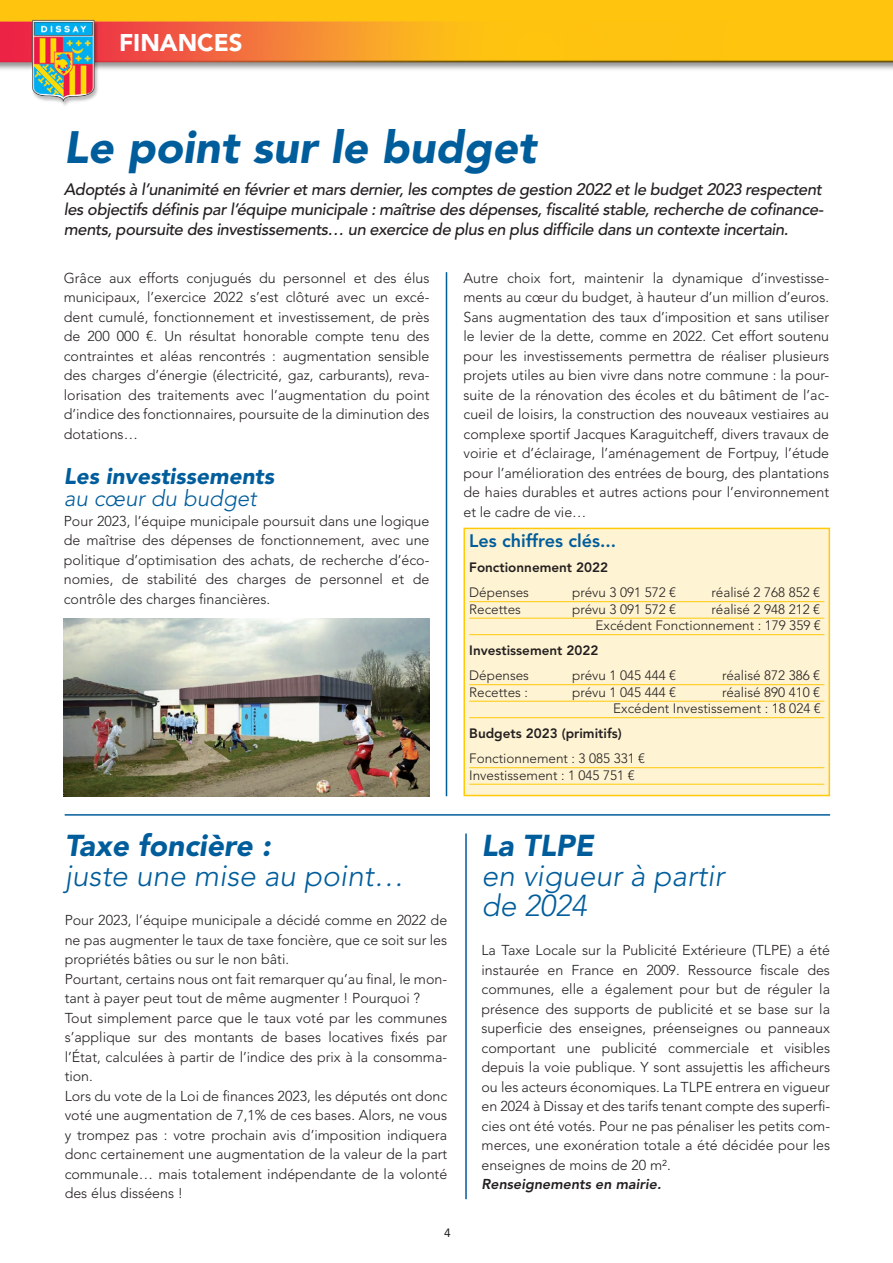
<style>
.page{position:relative;width:893px;height:1263px;background:#fff}
.page>*{position:absolute;margin:0;border:0;box-sizing:border-box;transform-origin:0 0}
.titre{font:italic 900 45px "Avenir LT Std";color:#005d9c}
.titre-2{font:italic 300 30px/30px "Avenir LT Std";color:#005d9c}
.t1{font:900 24px "Avenir LT Std";color:#fff}
.titre-3{font:italic 900 22.5px/22.5px "Avenir LT Std";color:#005d9c}
.titre-4{font:800 18px "Avenir LT Std";color:#005d9c}
.Chapeaux{font:italic 500 16.5px/19.8px "Avenir LT Std";letter-spacing:-.02em;color:#231f20;text-align:justify}
.txt_courant{font:300 14.25px/19.5px "Avenir LT Std";color:#231f20;text-align:justify}
.txt_courant-2{font:italic 800 14.25px "Avenir LT Std";color:#231f20}
.titre-5{font:300 13.5px "Avenir LT Std";color:#231f20}
.titre-6{font:800 13.5px "Avenir LT Std";color:#231f20}
.t2{font:12px "Avenir LT Std";color:#231f20}
.s1{font-weight:300}
.s2{font-weight:900}
</style>
<div class="page">
<hr style="left:446px;top:272px;width:1px;height:524px;background:#005d9c">
<hr style="left:65px;top:814px;width:765px;height:2px;background:#005d9c">
<div style="left:464px;top:528px;width:365px;height:267px;background:#fef3d2"></div>
<hr style="left:469px;top:601px;width:355px;height:1px;background:#feca0a">
<hr style="left:469px;top:618px;width:355px;height:1px;background:#feca0a">
<hr style="left:469px;top:634px;width:355px;height:1px;background:#feca0a">
<hr style="left:469px;top:684px;width:355px;height:1px;background:#feca0a">
<hr style="left:469px;top:701px;width:355px;height:1px;background:#feca0a">
<hr style="left:469px;top:717px;width:355px;height:1px;background:#feca0a">
<hr style="left:469px;top:767px;width:355px;height:1px;background:#feca0a">
<hr style="left:469px;top:784px;width:355px;height:1px;background:#feca0a">
<div style="left:463px;top:528px;width:367px;height:268px;border:2px solid #feca0a"></div>
<img style="left:64px;top:619px;width:365px;height:177px">
<hr style="left:465px;top:833px;width:2px;height:366px;background:#005d9c">
<img style="left:0;top:0;width:893px;height:106px">
<p class="t1" style="left:119px;top:28px;width:125px">FINANCES</p>
<p class="titre" style="left:64px;top:120px;width:474px">Le point sur le budget</p>
<p class="Chapeaux" style="left:64px;top:180px;width:761px">Adoptés à l’unanimité en février et mars dernier, les comptes de gestion 2022 et le budget 2023 respectent les objectifs définis par l’équipe municipale : maîtrise des dépenses, fiscalité stable, recherche de cofinance&shy;ments, poursuite des investissements… un exercice de plus en plus difficile dans un contexte incertain.</p>
<p class="txt_courant" style="left:64px;top:268px;width:367px">Grâce aux efforts conjugués du personnel et des élus municipaux, l’exercice 2022 s’est clôturé avec un excé&shy;dent cumulé, fonctionnement et investissement, de près de 200 000 €. Un résultat honorable compte tenu des contraintes et aléas rencontrés : augmentation sensible des charges d’énergie (électricité, gaz, carburants), reva&shy;lorisation des traitements avec l’augmentation du point d’indice des fonctionnaires, poursuite de la diminution des dotations…</p>
<p class="titre-3" style="left:64px;top:465px;width:212px">Les investissements <span class="s1">au cœur du budget</span></p>
<p class="txt_courant" style="left:64px;top:511px;width:367px">Pour 2023, l’équipe municipale poursuit dans une logique de maîtrise des dépenses de fonctionnement, avec une politique d’optimisation des achats, de recherche d’éco&shy;nomies, de stabilité des charges de personnel et de contrôle des charges financières.</p>
<p class="txt_courant" style="left:463px;top:268px;width:367px">Autre choix fort, maintenir la dynamique d’investisse&shy;ments au cœur du budget, à hauteur d’un million d’euros.<br>Sans augmentation des taux d’imposition et sans utiliser le levier de la dette, comme en 2022. Cet effort soutenu pour les investissements permettra de réaliser plusieurs projets utiles au bien vivre dans notre commune : la pour&shy;suite de la rénovation des écoles et du bâtiment de l’ac&shy;cueil de loisirs, la construction des nouveaux vestiaires au complexe sportif Jacques Karaguitcheff, divers travaux de voirie et d’éclairage, l’aménagement de Fortpuy, l’étude pour l’amélioration des entrées de bourg, des plantations de haies durables et autres actions pour l’environnement et le cadre de vie…</p>
<p class="titre-4" style="left:469px;top:530px;width:149px">Les chiffres clés...</p>
<p class="titre-6" style="left:469px;top:559px;width:140px">Fonctionnement 2022</p>
<p class="titre-5" style="left:469px;top:584px;width:61px">Dépenses</p>
<p class="titre-5" style="left:572px;top:584px;width:105px">prévu 3 091 572 €</p>
<p class="titre-5" style="left:712px;top:584px;width:110px">réalisé 2 768 852 €</p>
<p class="titre-5" style="left:469px;top:601px;width:53px">Recettes</p>
<p class="titre-5" style="left:572px;top:601px;width:105px">prévu 3 091 572 €</p>
<p class="titre-5" style="left:712px;top:601px;width:110px">réalisé 2 948 212 €</p>
<p class="titre-5" style="left:596px;top:617px;width:227px">Excédent Fonctionnement : 179 359 €</p>
<p class="titre-6" style="left:469px;top:642px;width:131px">Investissement 2022</p>
<p class="titre-5" style="left:469px;top:667px;width:61px">Dépenses</p>
<p class="titre-5" style="left:572px;top:667px;width:105px">prévu 1 045 444 €</p>
<p class="titre-5" style="left:722px;top:667px;width:100px">réalisé 872 386 €</p>
<p class="titre-5" style="left:469px;top:684px;width:60px">Recettes :</p>
<p class="titre-5" style="left:572px;top:684px;width:105px">prévu 1 045 444 €</p>
<p class="titre-5" style="left:722px;top:684px;width:100px">réalisé 890 410 €</p>
<p class="titre-5" style="left:613px;top:700px;width:209px">Excédent Investissement : 18 024 €</p>
<p class="titre-6" style="left:469px;top:725px;width:154px">Budgets 2023 (primitifs)</p>
<p class="titre-5" style="left:469px;top:750px;width:178px">Fonctionnement : 3 085 331 €</p>
<p class="titre-5" style="left:469px;top:767px;width:167px">Investissement : 1 045 751 €</p>
<p class="titre-2" style="left:65px;top:831px;width:341px"><span class="s2">Taxe foncière :<br></span>juste une mise au point…</p>
<p class="txt_courant" style="left:65px;top:910px;width:384px">Pour 2023, l’équipe municipale a décidé comme en 2022 de ne pas augmenter le taux de taxe foncière, que ce soit sur les propriétés bâties ou sur le non bâti.</p>
<p class="txt_courant" style="left:65px;top:969px;width:384px">Pourtant, certains nous ont fait remarquer qu’au final, le mon&shy;tant à payer peut tout de même augmenter ! Pourquoi ?</p>
<p class="txt_courant" style="left:65px;top:1008px;width:384px">Tout simplement parce que le taux voté par les communes s’applique sur des montants de bases locatives fixés par l’État, calculées à partir de l’indice des prix à la consomma&shy;tion.</p>
<p class="txt_courant" style="left:65px;top:1086px;width:384px">Lors du vote de la Loi de finances 2023, les députés ont donc voté une augmentation de 7,1% de ces bases. Alors, ne vous y trompez pas : votre prochain avis d’imposition indiquera donc certainement une augmentation de la valeur de la part communale… mais totalement indépendante de la volonté des élus disséens !</p>
<p class="t2" style="left:444px;top:1226px;width:8px">4</p>
<p class="titre-2" style="left:481px;top:831px;width:244px"><span class="s2">La TLPE<br></span>en vigueur à partir de 2024</p>
<p class="txt_courant" style="left:481px;top:940px;width:350px">La Taxe Locale sur la Publicité Extérieure (TLPE) a été instaurée en France en 2009. Ressource fiscale des communes, elle a également pour but de réguler la présence des supports de publicité et se base sur la superficie des enseignes, préenseignes ou panneaux comportant une publicité commerciale et visibles depuis la voie publique. Y sont assujettis les afficheurs ou les acteurs économiques. La TLPE entrera en vigueur en 2024 à Dissay et des tarifs tenant compte des superfi&shy;cies ont été votés. Pour ne pas pénaliser les petits com&shy;merces, une exonération totale a été décidée pour les enseignes de moins de 20 m².</p>
<p class="txt_courant-2" style="left:481px;top:1176px;width:181px">Renseignements en mairie.</p>
</div>
